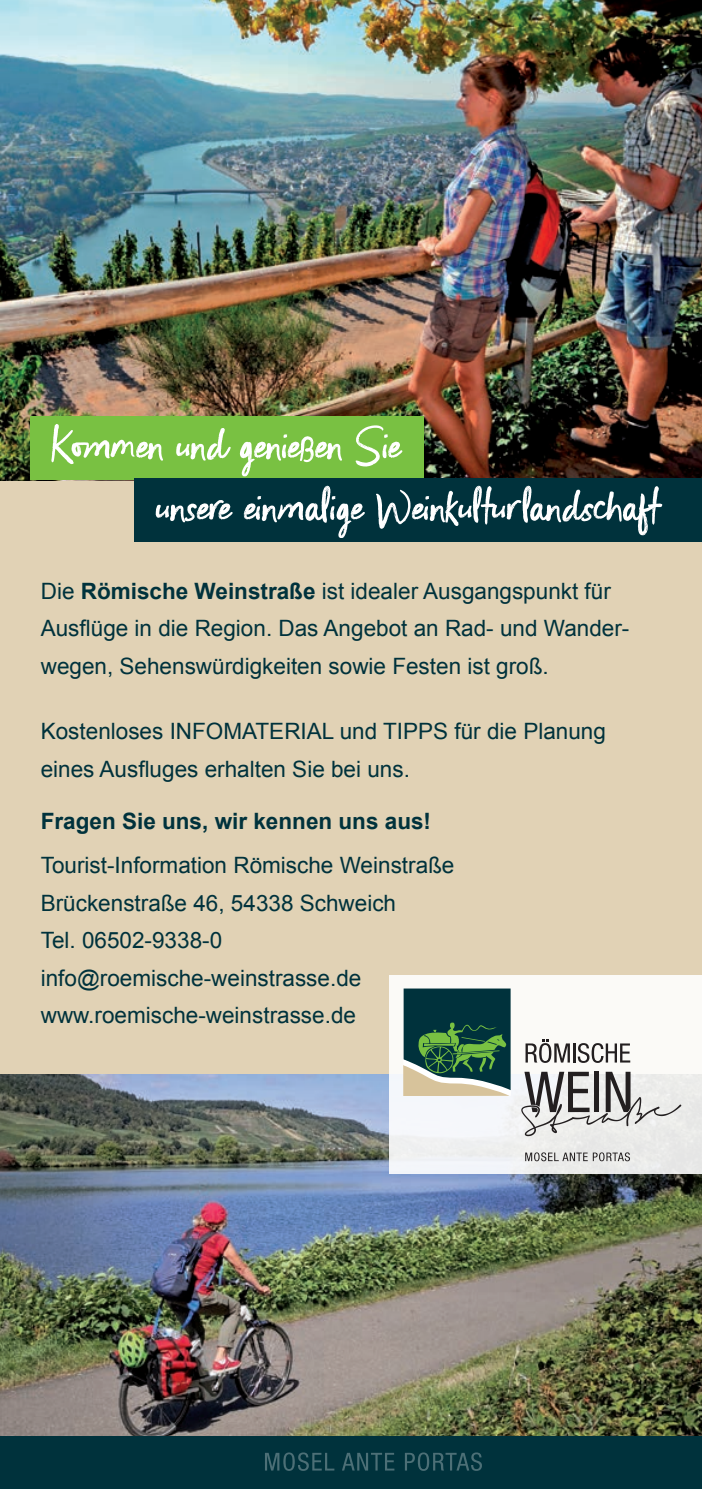
<style>
.page{position:relative;width:702px;height:1489px;background:#fff}
.page>*{position:absolute;margin:0;border:0;box-sizing:border-box;transform-origin:0 0}
.t1{font:65px/61.8px "outbound";color:#fff}
.t2{font:22.5px/37.5px "Arial";color:#00323c}
.t3{font:700 22.5px "Arial";color:#00323c}
.s1{font-weight:700}
</style>
<div class="page">
<div style="left:0;top:219px;width:702px;height:1269px;background:#e1d2b5"></div>
<img style="left:0;top:0;width:702px;height:480px">
<img style="left:1px;top:1074px;width:701px;height:362px">
<div style="left:0;top:1436px;width:702px;height:52px;background:#00323c"></div>
<svg style="left:265px;top:1452px;width:69px;height:18px"></svg>
<svg style="left:342px;top:1452px;width:52px;height:18px"></svg>
<svg style="left:405px;top:1452px;width:77px;height:18px"></svg>
<div style="left:389px;top:975px;width:313px;height:199px;background:linear-gradient(to bottom,#fefdf9,#eceef0)"></div>
<svg style="left:525px;top:1039px;width:105px;height:23px;background:#b2b0ae"></svg>
<svg style="left:521px;top:1071px;width:160px;height:65px;background:#c1c0bf"></svg>
<svg style="left:525px;top:1152px;width:105px;height:9px"></svg>
<svg style="left:403px;top:988px;width:107px;height:107px;background:#3a6354"></svg>
<div style="left:30px;top:416px;width:393px;height:64px;background:#79c142"></div>
<div style="left:135px;top:478px;width:567px;height:64px;background:#00323c"></div>
<h1 class="t1" style="left:156px;top:416px;width:506px;text-indent:-105px">Kommen und genießen Sie<br>unsere einmalige Weinkulturlandschaft</h1>
<p class="t2" style="left:41px;top:572px;width:590px">Die <span class="s1">Römische Weinstraße</span> ist idealer Ausgangspunkt für<br>Ausflüge in die Region. Das Angebot an Rad- und Wander&shy;wegen, Sehenswürdigkeiten sowie Festen ist groß.</p>
<p class="t2" style="left:41px;top:713px;width:566px">Kostenloses INFOMATERIAL und TIPPS für die Planung eines Ausfluges erhalten Sie bei uns.</p>
<p class="t3" style="left:41px;top:806px;width:392px">Fragen Sie uns, wir kennen uns aus!</p>
<p class="t2" style="left:41px;top:846px;width:415px">Tourist-Information Römische Weinstraße<br>Brückenstraße 46, 54338 Schweich<br>Tel. 06502-9338-0 info@roemische-weinstrasse.de www.roemische-weinstrasse.de</p>
</div>
